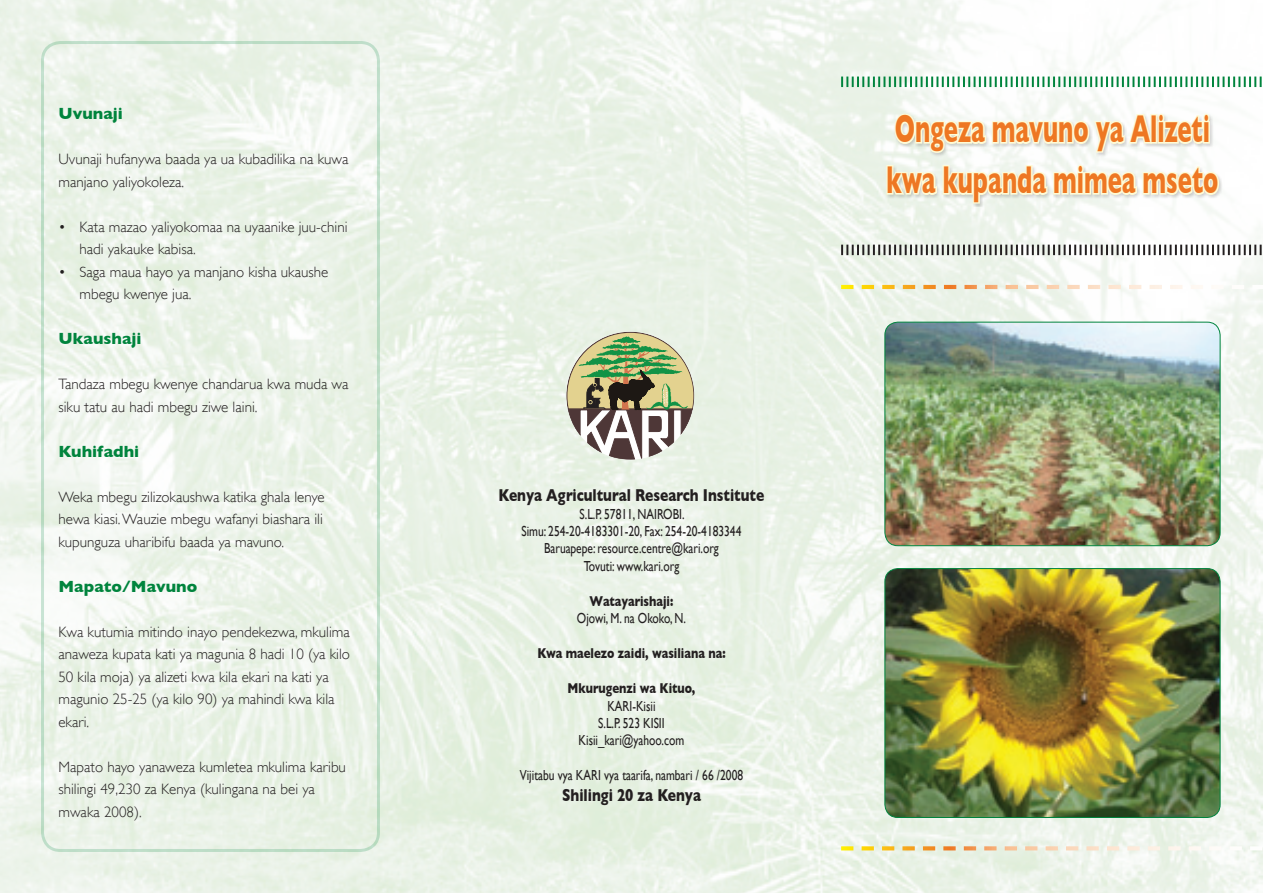
<style>
.page{position:relative;width:1263px;height:893px;background:#fff}
.page>*{position:absolute;margin:0;border:0;box-sizing:border-box;transform-origin:0 0}
.t1{font:700 39.6px/51px "Gill Sans";color:#ee7723;scale:.6 1}
.t2{font:700 17.55px "Gill Sans";color:#231f20;scale:.79 1}
.t3{font:700 16.5px "Gill Sans";color:#00843d}
.t4{font:300 15px/22.5px "Gill Sans";color:#231f20}
.t5{font:14.55px "Gill Sans";color:#231f20;scale:.79 1}
.t6{font:700 14.55px "Gill Sans";color:#231f20;scale:.79 1}
</style>
<div class="page">
<img style="left:0;top:0;width:1263px;height:893px">
<div style="left:41px;top:41px;width:339px;height:811px;border:3px solid #00843d;border-radius:18px"></div>
<img style="left:885px;top:322px;width:335px;height:224px">
<div style="left:884px;top:322px;width:336px;height:224px;border:1px solid #00843d;border-radius:13px"></div>
<img style="left:885px;top:569px;width:335px;height:248px">
<div style="left:884px;top:568px;width:336px;height:250px;border:1px solid #00843d;border-radius:13px"></div>
<svg style="left:841px;top:77px;width:422px;height:10px"></svg>
<svg style="left:841px;top:245px;width:422px;height:10px"></svg>
<div style="left:886px;top:114px;width:336px;height:93px;background:#231f20;opacity:.2"></div>
<svg style="left:893px;top:110px;width:319px;height:45px"></svg>
<svg style="left:885px;top:163px;width:336px;height:42px"></svg>
<svg style="left:566px;top:332px;width:128px;height:128px;background:#aaaf91"></svg>
<svg style="left:841px;top:285px;width:422px;height:4px"></svg>
<svg style="left:841px;top:846px;width:422px;height:4px"></svg>
<p class="t3" style="left:58px;top:104px;width:66px">Uvunaji</p>
<p class="t4" style="left:58px;top:148px;width:291px">Uvunaji hufanywa baada ya ua kubadilika na kuwa manjano yaliyokoleza.</p>
<p class="t4" style="left:79px;top:216px;width:270px;text-indent:-21px">• Kata mazao yaliyokomaa na uyaanike juu-chini hadi yakauke kabisa.</p>
<p class="t4" style="left:79px;top:261px;width:250px;text-indent:-21px">• Saga maua hayo ya manjano kisha ukaushe mbegu kwenye jua.</p>
<p class="t3" style="left:58px;top:329px;width:85px">Ukaushaji</p>
<p class="t4" style="left:58px;top:373px;width:292px">Tandaza mbegu kwenye chandarua kwa muda wa siku tatu au hadi mbegu ziwe laini.</p>
<p class="t3" style="left:58px;top:442px;width:82px">Kuhifadhi</p>
<p class="t4" style="left:58px;top:486px;width:268px;text-align:justify">Weka mbegu zilizokaushwa katika ghala lenye hewa kiasi. Wauzie mbegu wafanyi biashara ili kupunguza uharibifu baada ya mavuno.</p>
<p class="t3" style="left:58px;top:577px;width:140px">Mapato/Mavuno</p>
<p class="t4" style="left:58px;top:621px;width:293px">Kwa kutumia mitindo inayo pendekezwa, mkulima anaweza kupata kati ya magunia 8 hadi 10 (ya kilo 50 kila moja) ya alizeti kwa kila ekari na kati ya magunio 25-25 (ya kilo 90) ya mahindi kwa kila ekari.</p>
<p class="t4" style="left:58px;top:756px;width:289px">Mapato hayo yanaweza kumletea mkulima karibu shilingi 49,230 za Kenya (kulingana na bei ya mwaka 2008).</p>
<p class="t2" style="left:498px;top:485px;width:338px">Kenya Agricultural Research Institute</p>
<p class="t5" style="left:579px;top:505px;width:134px">S.L.P. 57811, NAIROBI.</p>
<p class="t5" style="left:521px;top:522px;width:280px">Simu: 254-20-4183301-20, Fax: 254-20-4183344</p>
<p class="t5" style="left:544px;top:540px;width:223px">Baruapepe: resource.centre@kari.org</p>
<p class="t5" style="left:584px;top:557px;width:122px">Tovuti: www.kari.org</p>
<p class="t6" style="left:590px;top:592px;width:107px">Watayarishaji:</p>
<p class="t5" style="left:577px;top:610px;width:140px">Ojowi, M. na Okoko, N.</p>
<p class="t6" style="left:537px;top:645px;width:240px">Kwa maelezo zaidi, wasiliana na:</p>
<p class="t6" style="left:567px;top:680px;width:163px">Mkurugenzi wa Kituo,</p>
<p class="t5" style="left:607px;top:697px;width:63px">KARI-Kisii</p>
<p class="t5" style="left:598px;top:714px;width:86px">S.L.P. 523 KISII</p>
<p class="t5" style="left:579px;top:732px;width:135px">Kisii_kari@yahoo.com</p>
<p class="t5" style="left:520px;top:767px;width:284px">Vijitabu vya KARI vya taarifa, nambari / 66 /2008</p>
<p class="t2" style="left:562px;top:785px;width:177px">Shilingi 20 za Kenya</p>
<p class="t1" style="left:886px;top:103px;width:555px">Ongeza mavuno ya Alizeti kwa kupanda mimea mseto</p>
</div>
